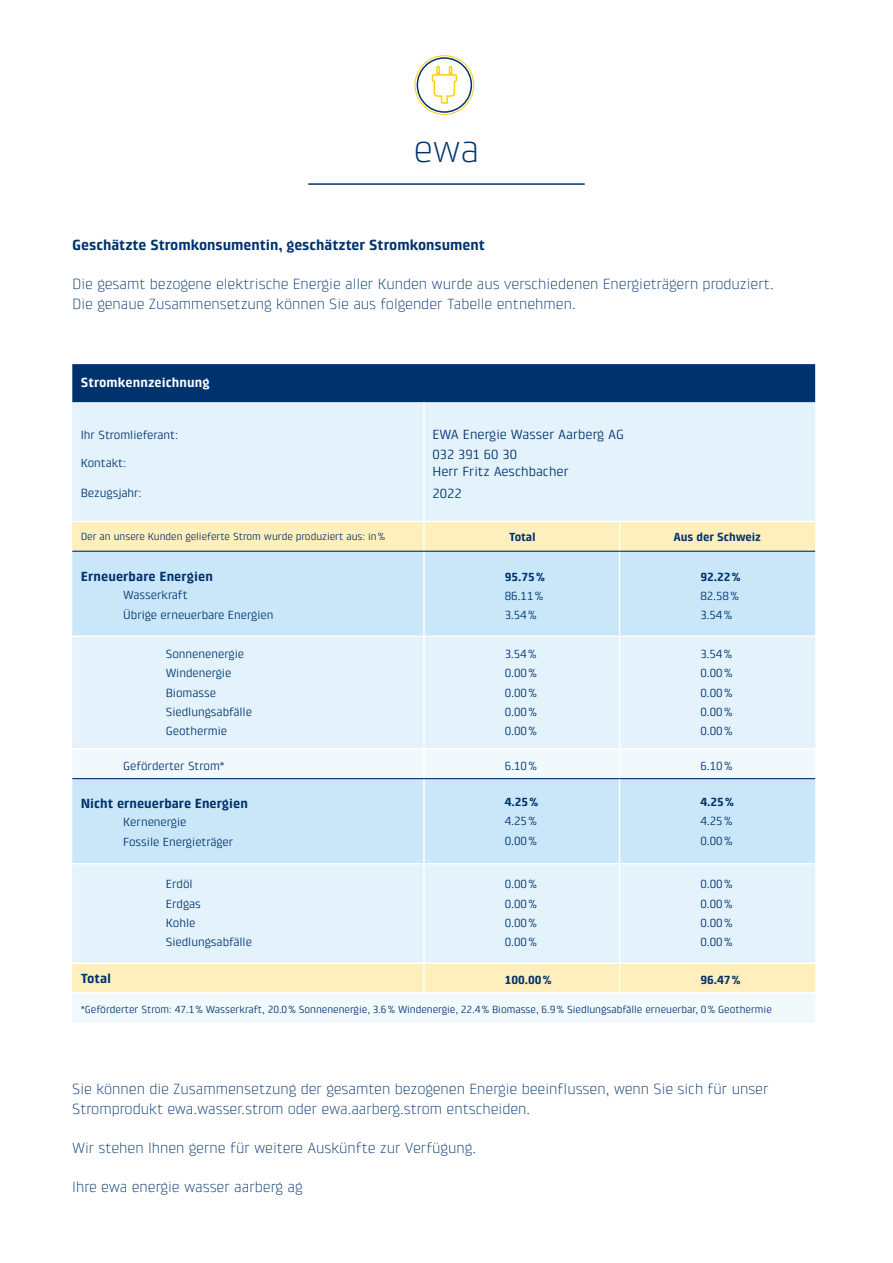
<style>
.page{position:relative;width:893px;height:1263px;background:#fff}
.page>*{position:absolute;margin:0;border:0;box-sizing:border-box;transform-origin:0 0}
.t1{font:300 37.5px "Klint Std";color:#00326d}
.t2{font:300 15px/19.5px "Klint Std";letter-spacing:-.005em;color:#00326d}
.t3{font:700 15px "Klint Std";letter-spacing:-.005em;color:#00326d}
.t4{font:13.5px/20.4px "Klint Std";color:#00326d}
.t5{font:700 13.5px "Klint Std";color:#00326d}
.t6{font:700 13.5px "Klint Std";letter-spacing:.005em;color:#fff}
.t7{font:12px/19.2px "Klint Std";letter-spacing:-.005em;color:#00326d}
.t8{font:700 12px "Klint Std";letter-spacing:-.005em;color:#00326d}
.t9{font:10.5px "Klint Std";letter-spacing:-.005em;color:#00326d}
</style>
<div class="page">
<hr style="left:308px;top:183px;width:277px;height:2px;background:#00326d">
<div style="left:72px;top:364px;width:743px;height:38px;background:#00326d"></div>
<div style="left:72px;top:402px;width:743px;height:119px;background:#e3f2fb"></div>
<svg style="left:72px;top:522px;width:743px;height:29px;background:#fbecbb"></svg>
<svg style="left:72px;top:552px;width:743px;height:196px;background:#d8edf9"></svg>
<svg style="left:72px;top:750px;width:743px;height:272px"></svg>
<hr style="left:423px;top:402px;width:2px;height:119px;background:#fff">
<hr style="left:423px;top:522px;width:2px;height:29px;background:#fff">
<hr style="left:423px;top:552px;width:2px;height:83px;background:#fff">
<hr style="left:72px;top:635px;width:352px;height:2px;background:#fff">
<hr style="left:424px;top:635px;width:196px;height:2px;background:#fff">
<hr style="left:423px;top:637px;width:2px;height:111px;background:#fff">
<hr style="left:620px;top:635px;width:195px;height:2px;background:#fff">
<hr style="left:423px;top:750px;width:2px;height:28px;background:#fff">
<hr style="left:423px;top:779px;width:2px;height:84px;background:#fff">
<hr style="left:423px;top:864px;width:2px;height:98px;background:#fff">
<hr style="left:423px;top:964px;width:2px;height:28px;background:#fff">
<hr style="left:72px;top:863px;width:352px;height:1px;background:#fff">
<hr style="left:424px;top:863px;width:196px;height:1px;background:#fff">
<hr style="left:620px;top:863px;width:195px;height:1px;background:#fff">
<hr style="left:72px;top:962px;width:352px;height:2px;background:#fff">
<hr style="left:424px;top:962px;width:196px;height:2px;background:#fff">
<hr style="left:620px;top:962px;width:195px;height:2px;background:#fff">
<hr style="left:72px;top:992px;width:352px;height:1px;background:#fff">
<hr style="left:424px;top:992px;width:196px;height:1px;background:#fff">
<hr style="left:620px;top:992px;width:195px;height:1px;background:#fff">
<svg style="left:619px;top:522px;width:1px;height:29px"></svg>
<hr style="left:619px;top:552px;width:1px;height:83px;background:#fff">
<hr style="left:619px;top:637px;width:1px;height:111px;background:#fff">
<svg style="left:619px;top:750px;width:1px;height:28px"></svg>
<hr style="left:619px;top:779px;width:1px;height:84px;background:#fff">
<hr style="left:619px;top:864px;width:1px;height:98px;background:#fff">
<svg style="left:619px;top:964px;width:1px;height:28px"></svg>
<hr style="left:72px;top:551px;width:352px;height:1px;background:#00326d">
<hr style="left:424px;top:551px;width:196px;height:1px;background:#00326d">
<hr style="left:620px;top:551px;width:195px;height:1px;background:#00326d">
<hr style="left:72px;top:778px;width:352px;height:1px;background:#00326d">
<hr style="left:424px;top:778px;width:196px;height:1px;background:#00326d">
<hr style="left:620px;top:778px;width:195px;height:1px;background:#00326d">
<div style="left:415px;top:55px;width:59px;height:60px;border:1px solid #fed006;border-radius:50%"></div>
<div style="left:417px;top:57px;width:55px;height:56px;border:2px solid #00326d;border-radius:50%"></div>
<svg style="left:431px;top:65px;width:27px;height:39px"></svg>
<h1 class="t1" style="left:414px;top:128px;width:67px">ewa</h1>
<p class="t3" style="left:72px;top:237px;width:414px">Geschätzte Stromkonsumentin, geschätzter Stromkonsument</p>
<p class="t2" style="left:72px;top:274px;width:703px">Die gesamt bezogene elektrische Energie aller Kunden wurde aus verschiedenen Energieträgern produziert.<br>Die genaue Zusammensetzung können Sie aus folgender Tabelle entnehmen.</p>
<p class="t6" style="left:81px;top:375px;width:131px">Stromkennzeichnung</p>
<p class="t7" style="left:81px;top:425px;width:99px">Ihr Stromlieferant:</p>
<p class="t7" style="left:81px;top:453px;width:47px">Kontakt:</p>
<p class="t7" style="left:81px;top:483px;width:62px">Bezugsjahr:</p>
<p class="t4" style="left:432px;top:424px;width:193px">EWA Energie Wasser Aarberg AG<br>032 391 60 30</p>
<p class="t4" style="left:432px;top:460px;width:138px;line-height:22.2px">Herr Fritz Aeschbacher<br>2022</p>
<p class="t9" style="left:81px;top:531px;width:306px">Der an unsere Kunden gelieferte Strom wurde produziert aus: in%</p>
<p class="t8" style="left:509px;top:530px;width:28px">Total</p>
<p class="t8" style="left:674px;top:530px;width:89px">Aus der Schweiz</p>
<p class="t5" style="left:81px;top:568px;width:134px">Erneuerbare Energien</p>
<p class="t7" style="left:123px;top:585px;width:152px">Wasserkraft<br>Übrige erneuerbare Energien</p>
<p class="t8" style="left:700px;top:570px;width:42px">92.22%</p>
<p class="t7" style="left:700px;top:586px;width:40px">82.58%<br>3.54%</p>
<p class="t8" style="left:505px;top:570px;width:42px">95.75%</p>
<p class="t7" style="left:505px;top:586px;width:40px">86.11%<br>3.54%</p>
<p class="t7" style="left:166px;top:644px;width:88px">Sonnenenergie<br>Windenergie<br>Biomasse<br>Siedlungsabfälle<br>Geothermie</p>
<p class="t7" style="left:505px;top:644px;width:34px;text-align:justify">3.54% 0.00% 0.00% 0.00% 0.00%</p>
<p class="t7" style="left:700px;top:644px;width:34px;text-align:justify">3.54% 0.00% 0.00% 0.00% 0.00%</p>
<p class="t7" style="left:123px;top:756px;width:103px">Geförderter Strom*</p>
<p class="t7" style="left:505px;top:756px;width:34px">6.10%</p>
<p class="t7" style="left:700px;top:756px;width:34px">6.10%</p>
<p class="t5" style="left:81px;top:795px;width:169px">Nicht erneuerbare Energien</p>
<p class="t7" style="left:123px;top:812px;width:112px">Kernenergie<br>Fossile Energieträger</p>
<p class="t8" style="left:700px;top:795px;width:35px">4.25%</p>
<p class="t7" style="left:700px;top:812px;width:34px">4.25%<br>0.00%</p>
<p class="t8" style="left:505px;top:795px;width:35px">4.25%</p>
<p class="t7" style="left:505px;top:812px;width:34px">4.25%<br>0.00%</p>
<p class="t7" style="left:166px;top:875px;width:88px">Erdöl<br>Erdgas<br>Kohle<br>Siedlungsabfälle</p>
<p class="t7" style="left:505px;top:875px;width:34px;text-align:justify">0.00% 0.00% 0.00% 0.00%</p>
<p class="t7" style="left:700px;top:875px;width:34px;text-align:justify">0.00% 0.00% 0.00% 0.00%</p>
<p class="t5" style="left:81px;top:971px;width:32px">Total</p>
<p class="t8" style="left:505px;top:973px;width:49px">100.00%</p>
<p class="t8" style="left:700px;top:973px;width:42px">96.47%</p>
<p class="t9" style="left:81px;top:1004px;width:693px">*Geförderter Strom: 47.1% Wasserkraft, 20.0% Sonnenenergie, 3.6% Windenergie, 22.4% Biomasse, 6.9% Siedlungsabfälle erneuerbar, 0% Geothermie</p>
<p class="t2" style="left:72px;top:1079px;width:698px">Sie können die Zusammensetzung der gesamten bezogenen Energie beeinflussen, wenn Sie sich für unser<br>Stromprodukt ewa.wasser.strom oder ewa.aarberg.strom entscheiden.</p>
<p class="t2" style="left:72px;top:1137px;width:405px">Wir stehen Ihnen gerne für weitere Auskünfte zur Verfügung.</p>
<p class="t2" style="left:72px;top:1176px;width:232px">Ihre ewa energie wasser aarberg ag</p>
</div>
